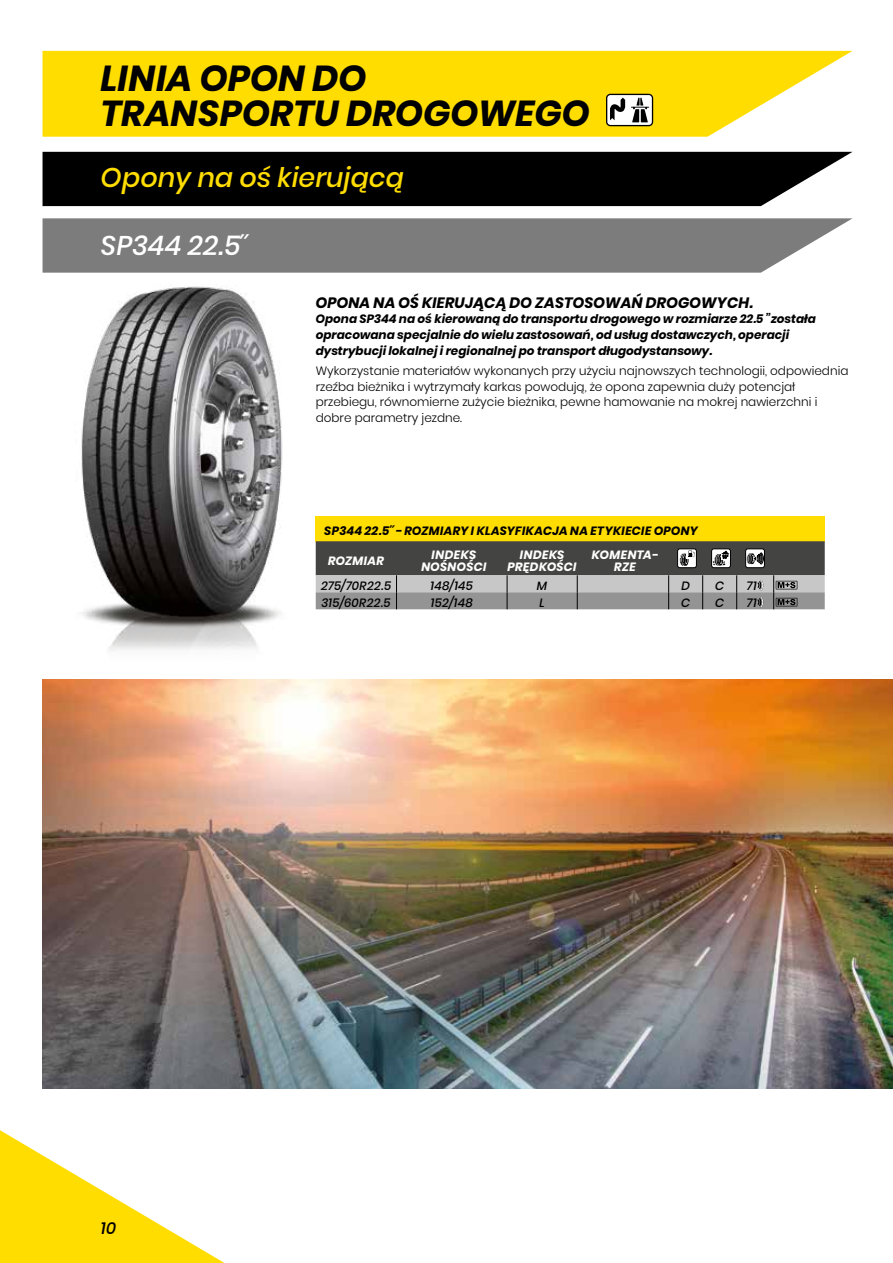
<style>
.page{position:relative;width:893px;height:1263px;background:#fff}
.page>*{position:absolute;margin:0;border:0;box-sizing:border-box;transform-origin:0 0}
.t1{font:italic 700 36px/34.5px "Poppins";color:#000}
.t2{font:italic 500 27px "Poppins";color:#fd0}
.t3{font:italic 500 27px "Poppins";letter-spacing:.01em;color:#fff}
.t4{font:italic 500 16.5px "Poppins";color:#000}
.t5{font:italic 700 15px "Poppins";color:#000}
.t6{font:italic 700 12px/15.8px "Poppins";color:#000}
.t7{font:300 12px/15.8px "Poppins";color:#000}
.t8{font:italic 700 12px/12px "Poppins";letter-spacing:.02em;color:#fff;text-align:center}
.t9{font:italic 500 12px "Poppins";letter-spacing:.025em;color:#000}
</style>
<div class="page">
<svg style="left:0;top:1130px;width:225px;height:133px"></svg>
<div style="left:43px;top:152px;width:809px;height:54px;background:#000"></div>
<svg style="left:43px;top:218px;width:810px;height:55px;background:#848484"></svg>
<svg style="left:43px;top:51px;width:809px;height:86px;background:#fee018"></svg>
<img style="left:58px;top:266px;width:248px;height:385px">
<img style="left:43px;top:679px;width:850px;height:409px">
<svg style="left:42px;top:50px;width:1px;height:223px"></svg>
<div style="left:316px;top:516px;width:509px;height:25px;background:#fd0"></div>
<svg style="left:316px;top:541px;width:509px;height:68px;background:#7a7a78"></svg>
<div style="left:607px;top:94px;width:45px;height:32px;background:#fff;border-radius:4px"></div>
<div style="left:606px;top:94px;width:47px;height:32px;border:1px solid #000;border-radius:4px"></div>
<svg style="left:631px;top:98px;width:18px;height:24px"></svg>
<svg style="left:610px;top:98px;width:15px;height:22px"></svg>
<h1 class="t1" style="left:101px;top:61px;width:491px">LINIA OPON DO<br>TRANSPORTU DROGOWEGO</h1>
<h2 class="t2" style="left:101px;top:162px;width:304px">Opony na oś kierującą</h2>
<h2 class="t3" style="left:101px;top:230px;width:149px">SP344 22.5˝</h2>
<p class="t5" style="left:316px;top:294px;width:439px">OPONA NA OŚ KIERUJĄCĄ DO ZASTOSOWAŃ DROGOWYCH.</p>
<p class="t6" style="left:316px;top:311px;width:502px">Opona SP344 na oś kierowaną do transportu drogowego w rozmiarze 22.5 ”została opracowana specjalnie do wielu zastosowań, od usług dostawczych, operacji dystrybucji lokalnej i regionalnej po transport długodystansowy.</p>
<p class="t7" style="left:316px;top:363px;width:534px">Wykorzystanie materiałów wykonanych przy użyciu najnowszych technologii, odpowiednia rzeźba bieżnika i wytrzymały karkas powodują, że opona zapewnia duży potencjał przebiegu, równomierne zużycie bieżnika, pewne hamowanie na mokrej nawierzchni i dobre parametry jezdne.</p>
<p class="t6" style="left:324px;top:523px;width:375px">SP344 22.5˝ - ROZMIARY I KLASYFIKACJA NA ETYKIECIE OPONY</p>
<p class="t8" style="left:328px;top:554px;width:58px">ROZMIAR</p>
<p class="t8" style="left:421px;top:548px;width:67px">INDEKS<br>NOŚNOŚCI</p>
<p class="t8" style="left:508px;top:548px;width:71px">INDEKS<br>PRĘDKOŚCI</p>
<p class="t8" style="left:592px;top:548px;width:68px">KOMENTA-<br>RZE</p>
<p class="t9" style="left:321px;top:579px;width:72px">275/70R22.5</p>
<p class="t9" style="left:431px;top:579px;width:44px">148/145</p>
<p class="t9" style="left:537px;top:579px;width:12px">M</p>
<p class="t9" style="left:681px;top:579px;width:10px">D</p>
<p class="t9" style="left:715px;top:579px;width:11px">C</p>
<p class="t9" style="left:747px;top:579px;width:11px">71</p>
<p class="t9" style="left:321px;top:596px;width:71px">315/60R22.5</p>
<p class="t9" style="left:431px;top:596px;width:43px">152/148</p>
<p class="t9" style="left:539px;top:596px;width:7px">L</p>
<p class="t9" style="left:681px;top:596px;width:11px">C</p>
<p class="t9" style="left:715px;top:596px;width:11px">C</p>
<p class="t9" style="left:747px;top:596px;width:11px">71</p>
<h3 class="t4" style="left:101px;top:1218px;width:17px">10</h3>
</div>
